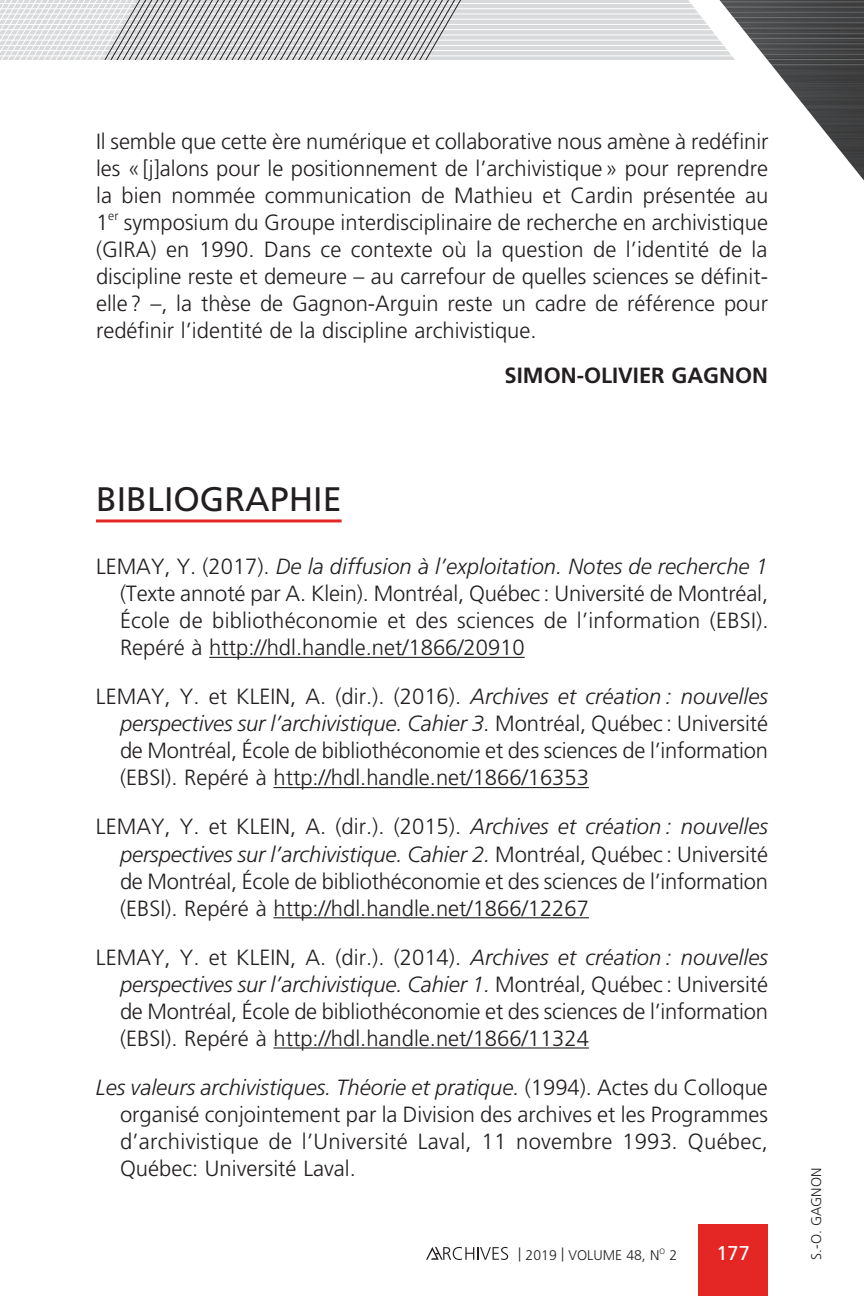
<style>
.page{position:relative;width:864px;height:1296px;background:#fff}
.page>*{position:absolute;margin:0;border:0;box-sizing:border-box;transform-origin:0 0}
.t1{font:34px "Frutiger LT Std";color:#231f20}
.t2{font:300 22px/27px "Frutiger LT Std";color:#231f20;text-align:justify}
.t3{font:700 22px "Frutiger LT Std";color:#231f20}
.t4{font:20px "Frutiger LT Std";color:#fff}
.t5{font:300 14px "Frutiger LT Std";color:#231f20}
.t6{font:300 7.8px "Frutiger LT Std";color:#231f20}
.s1{font-style:italic}
.s2{font-size:14px}
</style>
<div class="page">
<svg style="left:154px;top:0;width:315px;height:60px;background:#bdbdbe"></svg>
<svg style="left:469px;top:0;width:189px;height:59px"></svg>
<hr style="left:469px;top:1px;width:395px;height:1px;background:#fff">
<hr style="left:469px;top:7px;width:395px;height:1px;background:#fff">
<hr style="left:469px;top:12px;width:395px;height:1px;background:#fff">
<hr style="left:469px;top:17px;width:395px;height:1px;background:#fff">
<hr style="left:469px;top:22px;width:395px;height:1px;background:#fff">
<hr style="left:469px;top:28px;width:395px;height:1px;background:#fff">
<hr style="left:469px;top:33px;width:395px;height:1px;background:#fff">
<hr style="left:469px;top:38px;width:395px;height:1px;background:#fff">
<hr style="left:469px;top:43px;width:395px;height:1px;background:#fff">
<hr style="left:469px;top:49px;width:395px;height:1px;background:#fff">
<hr style="left:469px;top:54px;width:395px;height:1px;background:#fff">
<svg style="left:658px;top:0;width:206px;height:181px"></svg>
<div style="left:698px;top:1224px;width:70px;height:72px;background:#e42625"></div>
<svg style="left:426px;top:1247px;width:82px;height:13px"></svg>
<hr style="left:96px;top:519px;width:246px;height:3px;background:#e42625">
<hr style="left:209px;top:657px;width:316px;height:1px;background:#231f20">
<hr style="left:273px;top:787px;width:316px;height:1px;background:#231f20">
<hr style="left:273px;top:917px;width:316px;height:1px;background:#231f20">
<hr style="left:273px;top:1047px;width:316px;height:2px;background:#231f20">
<p class="t2" style="left:96px;top:128px;width:674px">Il semble que cette ère numérique et collaborative nous amène à redéfinir les «[j]alons pour le positionnement de l’archivistique» pour reprendre la bien nommée communication de Mathieu et Cardin présentée au 1<sup>er</sup> symposium du Groupe interdisciplinaire de recherche en archivistique (GIRA) en 1990. Dans ce contexte où la question de l’identité de la discipline reste et demeure – au carrefour de quelles sciences se définit&shy;elle ? –, la thèse de Gagnon-Arguin reste un cadre de référence pour redéfinir l’identité de la discipline archivistique.</p>
<p class="t3" style="left:505px;top:362px;width:92px">SI MON-OLIVIER</p>
<p class="t3" style="left:671px;top:362px;width:64px">GAGNON</p>
<h1 class="t1" style="left:96px;top:479px;width:247px">BIBLIOGRAPHIE</h1>
<p class="t2" style="left:120px;top:553px;width:650px;text-indent:-24px">LEMAY, Y. (2017). <span class="s1">De la diffusion à l’exploitation. Notes de recherche 1 </span>(Texte annoté par A. Klein). Montréal, Québec : Université de Montréal, École de bibliothéconomie et des sciences de l’information (EBSI).<br>Repéré à http://hdl.handle.net/1866/20910</p>
<p class="t2" style="left:120px;top:683px;width:650px;text-indent:-24px">LEMAY, Y. et KLEIN, A. (dir.). (2016). <span class="s1">Archives et création : nouvelles perspectives sur l’archivistique. Cahier 3.</span> Montréal, Québec : Université de Montréal, École de bibliothéconomie et des sciences de l’information (EBSI). Repéré à http://hdl.handle.net/1866/16353</p>
<p class="t2" style="left:120px;top:814px;width:650px;text-indent:-24px">LEMAY, Y. et KLEIN, A. (dir.). (2015). <span class="s1">Archives et création : nouvelles perspectives sur l’archivistique. Cahier 2.</span> Montréal, Québec : Université de Montréal, École de bibliothéconomie et des sciences de l’information (EBSI). Repéré à http://hdl.handle.net/1866/12267</p>
<p class="t2" style="left:120px;top:944px;width:650px;text-indent:-24px">LEMAY, Y. et KLEIN, A. (dir.). (2014). <span class="s1">Archives et création : nouvelles perspectives sur l’archivistique. Cahier 1.</span> Montréal, Québec : Université de Montréal, École de bibliothéconomie et des sciences de l’information (EBSI). Repéré à http://hdl.handle.net/1866/11324</p>
<p class="t2" style="left:120px;top:1074px;width:650px;text-indent:-24px"><span class="s1">Les valeurs archivistiques. Théorie et pratique.</span> (1994). Actes du Colloque organisé conjointement par la Division des archives et les Programmes d’archivistique de l’Université Laval, 11 novembre 1993<span class="s1">.</span> Québec, Québec: Université Laval.</p>
<p class="t5" style="left:518px;top:1247px;width:143px">| 2019 | VOLUME 48, N</p>
<p class="t4" style="left:717px;top:1241px;width:35px">177</p>
<p class="t6" style="left:659px;top:1247px;width:19px">O <span class="s2">2</span></p>
<p class="t5" style="left:808px;top:1260px;width:94px;rotate:-90deg">S.-O. GAGNON</p>
</div>
